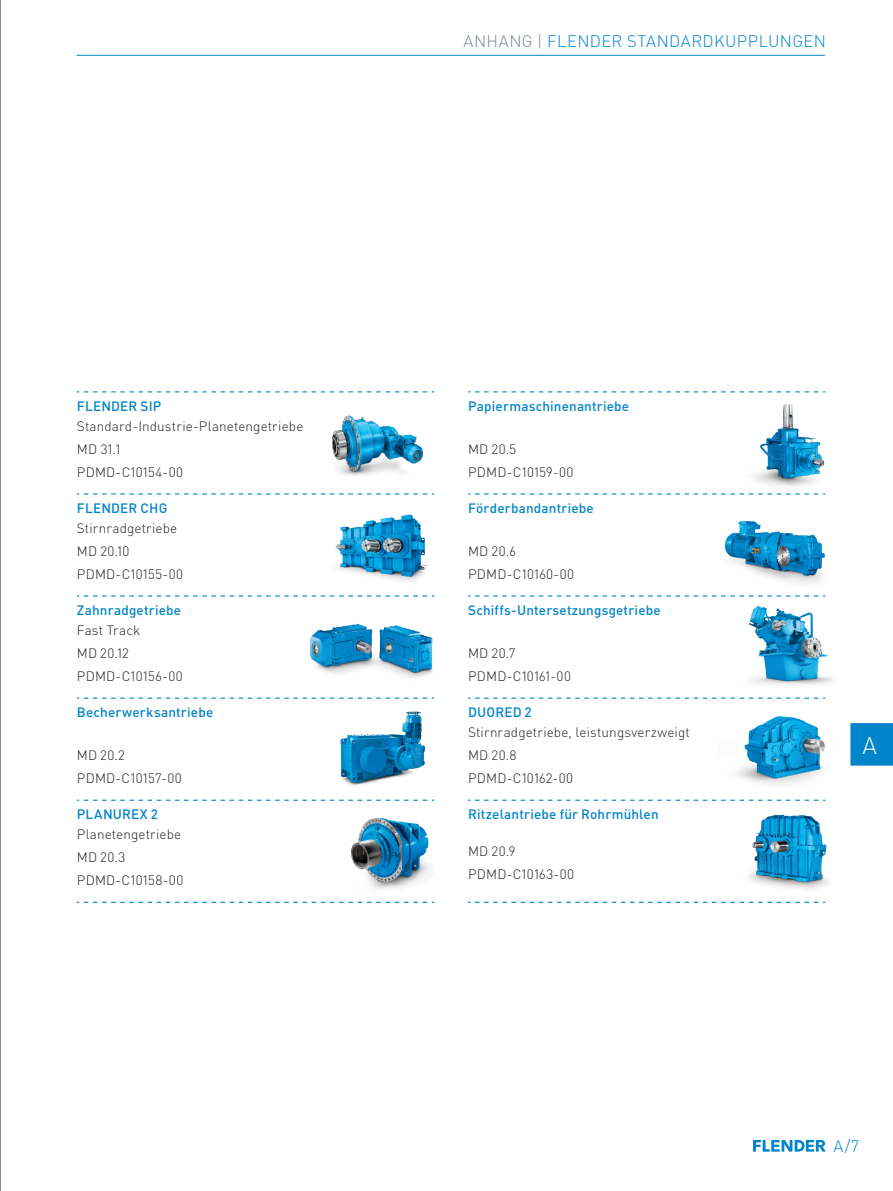
<style>
.page{position:relative;width:893px;height:1191px;background:#fff}
.page>*{position:absolute;margin:0;border:0;box-sizing:border-box;transform-origin:0 0}
.t1{font:300 24px "DIN Pro";color:#fff}
.t2{font:300 16.5px "DIN Pro";letter-spacing:.025em;color:#0084ca}
.t3{font:300 13.5px/23px "DIN Pro";letter-spacing:.015em;color:#231f20}
.t4{font:500 13.5px "DIN Pro";letter-spacing:.01em;color:#0084ca}
.s1{color:#7a868d}
</style>
<div class="page">
<hr style="left:77px;top:55px;width:748px;height:1px;background:#0084ca">
<svg style="left:77px;top:595px;width:357px;height:1px"></svg>
<svg style="left:77px;top:697px;width:357px;height:1px"></svg>
<svg style="left:77px;top:799px;width:357px;height:1px"></svg>
<svg style="left:77px;top:901px;width:357px;height:2px"></svg>
<svg style="left:468px;top:595px;width:357px;height:1px"></svg>
<svg style="left:468px;top:697px;width:357px;height:1px"></svg>
<svg style="left:468px;top:799px;width:357px;height:1px"></svg>
<svg style="left:468px;top:901px;width:357px;height:2px"></svg>
<svg style="left:77px;top:391px;width:357px;height:1px"></svg>
<svg style="left:77px;top:493px;width:357px;height:1px"></svg>
<svg style="left:468px;top:391px;width:357px;height:1px"></svg>
<svg style="left:468px;top:493px;width:357px;height:1px"></svg>
<img style="left:331px;top:415px;width:93px;height:61px">
<img style="left:335px;top:514px;width:93px;height:68px">
<img style="left:310px;top:624px;width:124px;height:54px">
<img style="left:340px;top:711px;width:86px;height:75px">
<img style="left:724px;top:521px;width:101px;height:63px">
<img style="left:736px;top:716px;width:89px;height:69px">
<img style="left:749px;top:814px;width:80px;height:76px">
<img style="left:749px;top:606px;width:84px;height:79px">
<img style="left:753px;top:404px;width:72px;height:83px">
<img style="left:351px;top:817px;width:78px;height:72px">
<svg style="left:753px;top:1140px;width:73px;height:11px"></svg>
<div style="left:850px;top:723px;width:43px;height:42px;background:#0084ca"></div>
<hr style="left:0;top:0;width:1px;height:1191px;background:#231f20">
<p class="t4" style="left:77px;top:395px;width:86px">FLENDER SIP</p>
<p class="t3" style="left:77px;top:413px;width:228px">Standard- Industrie- Planetengetriebe<br>MD 31.1<br>PDMD-C10154-00</p>
<p class="t4" style="left:77px;top:497px;width:92px">FLENDER CHG</p>
<p class="t3" style="left:77px;top:515px;width:108px">Stirnradgetriebe<br>MD 20.10<br>PDMD-C10155-00</p>
<p class="t4" style="left:77px;top:599px;width:106px">Zahnradgetriebe</p>
<p class="t3" style="left:77px;top:617px;width:107px">Fast Track<br>MD 20.12<br>PDMD-C10156-00</p>
<p class="t4" style="left:77px;top:701px;width:138px">Becherwerksantriebe</p>
<p class="t3" style="left:77px;top:742px;width:106px">MD 20.2<br>PDMD-C10157-00</p>
<p class="t4" style="left:77px;top:803px;width:82px">PLANUREX 2</p>
<p class="t3" style="left:77px;top:821px;width:108px">Planetengetriebe<br>MD 20.3<br>PDMD-C10158-00</p>
<p class="t2" style="left:463px;top:28px;width:364px"><span class="s1">ANHANG |</span> FLENDER STANDARDKUPPLUNGEN</p>
<p class="t4" style="left:468px;top:395px;width:162px">Papiermaschinenantriebe</p>
<p class="t3" style="left:468px;top:436px;width:107px">MD 20.5<br>PDMD-C10159-00</p>
<p class="t4" style="left:468px;top:497px;width:127px">Förderbandantriebe</p>
<p class="t3" style="left:468px;top:538px;width:108px">MD 20.6<br>PDMD-C10160-00</p>
<p class="t4" style="left:468px;top:599px;width:194px">Schiffs-Untersetzungsgetriebe</p>
<p class="t3" style="left:468px;top:640px;width:104px">MD 20.7<br>PDMD-C10161-00</p>
<p class="t4" style="left:468px;top:701px;width:65px">DUORED 2</p>
<p class="t3" style="left:468px;top:719px;width:223px">Stirnradgetriebe, leistungsverzweigt<br>MD 20.8<br>PDMD-C10162-00</p>
<p class="t4" style="left:468px;top:803px;width:192px">Ritzelantriebe für Rohrmühlen</p>
<p class="t3" style="left:468px;top:838px;width:108px">MD 20.9<br>PDMD-C10163-00</p>
<h1 class="t1" style="left:862px;top:726px;width:16px">A</h1>
<p class="t2" style="left:833px;top:1133px;width:27px">A/7</p>
</div>
